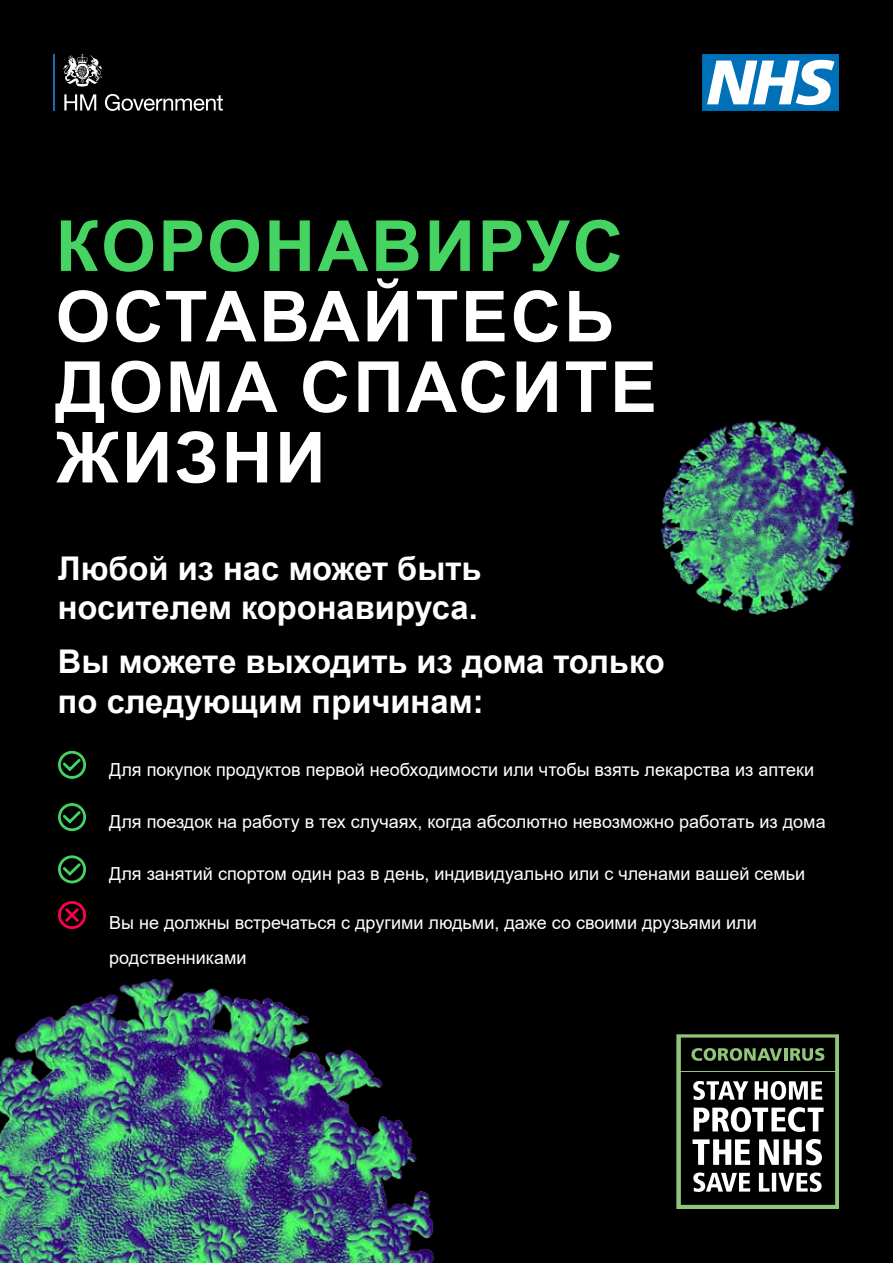
<style>
.page{position:relative;width:893px;height:1263px;background:#000}
.page>*{position:absolute;margin:0;border:0;box-sizing:border-box;transform-origin:0 0}
.t1{font:700 70.5px/70.5px "Arial";letter-spacing:.035em;color:#fff}
.t2{font:700 70.5px "Arial";letter-spacing:.035em;color:#45d461}
.t3{font:700 32.7px/39.8px "Arial";color:#fff}
.t4{font:18px/35.4px "Arial";color:#fff}
</style>
<div class="page">
<hr style="left:53px;top:54px;width:2px;height:57px;background:#1b6bb4">
<svg style="left:64px;top:94px;width:32px;height:17px"></svg>
<svg style="left:105px;top:94px;width:118px;height:17px"></svg>
<svg style="left:63px;top:54px;width:40px;height:33px"></svg>
<svg style="left:702px;top:54px;width:137px;height:57px"></svg>
<img style="left:0;top:978px;width:435px;height:285px">
<img style="left:660px;top:419px;width:196px;height:197px">
<div style="left:58px;top:751px;width:28px;height:28px;border:3px solid #45d461;border-radius:50%"></div>
<svg style="left:60px;top:756px;width:23px;height:17px"></svg>
<div style="left:58px;top:803px;width:28px;height:28px;border:3px solid #45d461;border-radius:50%"></div>
<svg style="left:60px;top:808px;width:23px;height:18px"></svg>
<div style="left:58px;top:855px;width:28px;height:28px;border:3px solid #45d461;border-radius:50%"></div>
<svg style="left:60px;top:861px;width:23px;height:17px"></svg>
<div style="left:58px;top:901px;width:28px;height:28px;border:3px solid #ff004f;border-radius:50%"></div>
<svg style="left:63px;top:906px;width:18px;height:18px"></svg>
<svg style="left:676px;top:1034px;width:163px;height:175px"></svg>
<h1 class="t2" style="left:56px;top:196px;width:569px">КОРОНАВИРУС</h1>
<h1 class="t1" style="left:56px;top:282px;width:603px">ОСТАВАЙТЕСЬ<br>ДОМА СПАСИТЕ<br>ЖИЗНИ</h1>
<h2 class="t3" style="left:58px;top:549px;width:425px">Любой из нас может быть носителем коронавируса.</h2>
<h2 class="t3" style="left:58px;top:642px;width:608px">Вы можете выходить из дома только по следующим причинам:</h2>
<p class="t4" style="left:109px;top:751px;width:706px">Для покупок продуктов первой необходимости или чтобы взять лекарства из аптеки</p>
<p class="t4" style="left:109px;top:804px;width:718px">Для поездок на работу в тех случаях, когда абсолютно невозможно работать из дома</p>
<p class="t4" style="left:109px;top:856px;width:698px">Для занятий спортом один раз в день, индивидуально или с членами вашей семьи</p>
<p class="t4" style="left:109px;top:905px;width:649px">Вы не должны встречаться с другими людьми, даже со своими друзьями или родственниками</p>
</div>
